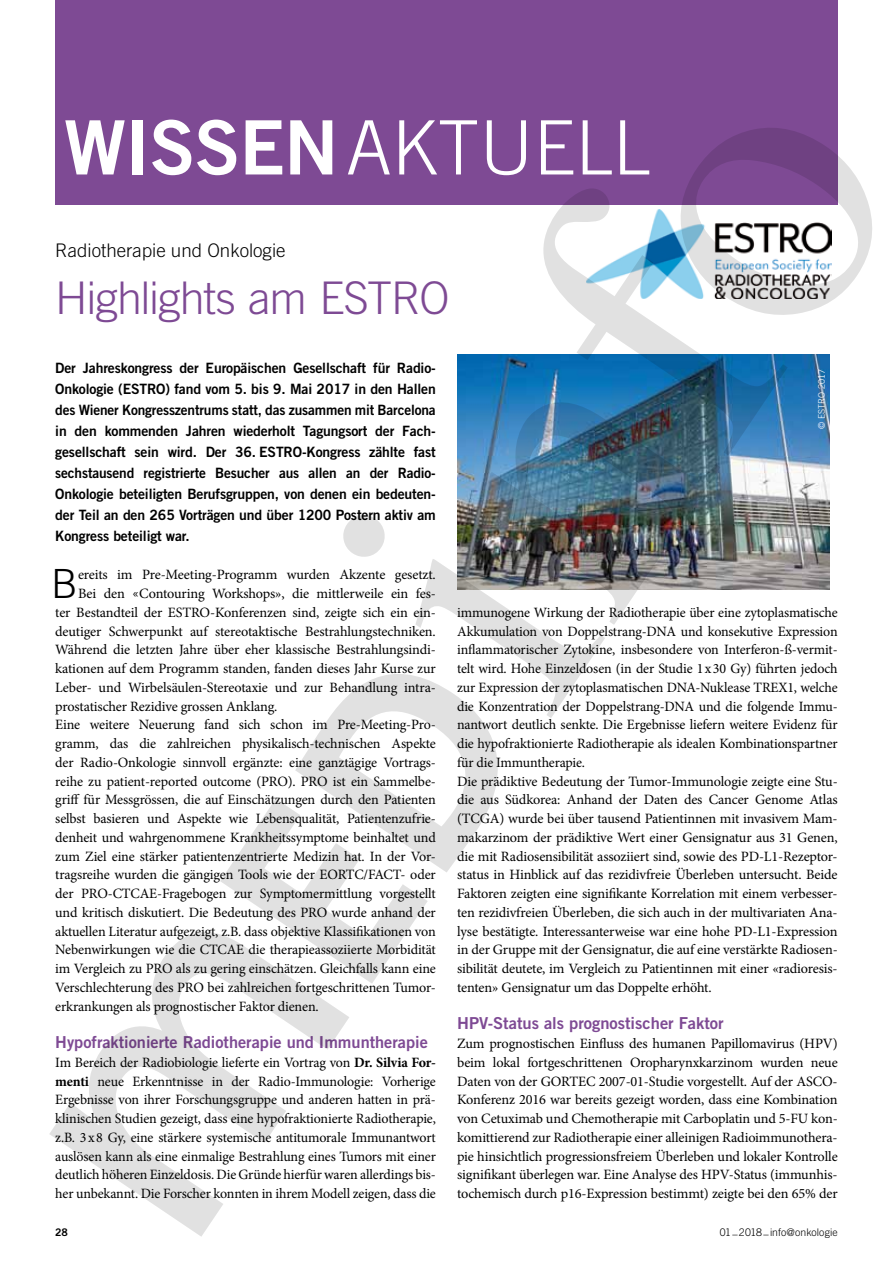
<style>
.page{position:relative;width:893px;height:1263px;background:#fff}
.page>*{position:absolute;margin:0;border:0;box-sizing:border-box;transform-origin:0 0}
.t1{font:300 75px "Trade Gothic LT";color:#fff}
.t2{font:300 45px "Trade Gothic LT";letter-spacing:-.025em;color:#7e4a94}
.t3{font:300 40.2px "Trade Gothic LT";color:#000}
.t4{font:300 18.75px "Trade Gothic LT";color:#000}
.t5{font:16.5px "Trade Gothic LT Bold Two";color:#7e4a94}
.t6{font:14.25px/18.8px "Minion Pro";letter-spacing:-.01em;color:#000;text-align:justify}
.t7{font:14.25px/21px "Trade Gothic LT Bold Two";letter-spacing:-.01em;color:#000;text-align:justify}
.t8{font:300 10.5px "Trade Gothic LT";letter-spacing:.005em;color:#000}
.t9{font:10.5px "Trade Gothic LT Bold Two";color:#000}
.t10{font:300 9px "Trade Gothic LT";letter-spacing:.01em;color:#fff}
.s1{font-family:"Trade Gothic LT Bold Two";font-weight:400}
.s2{font-family:"Trade Gothic LT";font-weight:300}
.s3{font-weight:700}
</style>
<div class="page">
<div style="left:55px;top:0;width:783px;height:204px;background:#7e4a94"></div>
<img style="left:342px;top:128px;width:530px;height:590px">
<svg style="left:49px;top:658px;width:461px;height:579px"></svg>
<h1 class="t1" style="left:64px;top:103px;width:588px"><span class="s1">WISSEN</span>AKTUELL</h1>
<h3 class="t4" style="left:55px;top:240px;width:232px">Radiotherapie und Onkologie</h3>
<h2 class="t2" style="left:55px;top:271px;width:396px">Highlights am ESTRO</h2>
<p class="t7" style="left:55px;top:357px;width:382px">Der Jahreskongress der Europäischen Gesellschaft für Radio-Onkologie (ESTRO) fand vom 5. bis 9. Mai 2017 in den Hallen des Wiener Kongresszentrums statt, das zusammen mit Barcelona in den kommenden Jahren wiederholt Tagungsort der Fach&shy;gesellschaft sein wird. Der 36. ESTRO-Kongress zählte fast sechstausend registrierte Besucher aus allen an der Radio-Onkologie beteiligten Berufsgruppen, von denen ein bedeuten&shy;der Teil an den 265 Vorträgen und über 1200 Postern aktiv am Kongress beteiligt war.</p>
<h3 class="t3" style="left:51px;top:560px;width:28px">B</h3>
<p class="t6" style="left:78px;top:565px;width:359px">ereits im Pre-Meeting-Programm wurden Akzente gesetzt.</p>
<p class="t6" style="left:78px;top:584px;width:359px">Bei den <span class="s2">«</span>Contouring Workshops», die mittlerweile ein fes-</p>
<p class="t6" style="left:55px;top:603px;width:382px">ter Bestandteil der ESTRO-Konferenzen sind, zeigte sich ein ein-</p>
<p class="t6" style="left:55px;top:622px;width:382px">deutiger Schwerpunkt auf stereotaktische Bestrahlungstechniken.</p>
<p class="t6" style="left:55px;top:640px;width:382px">Während die letzten Jahre über eher klassische Bestrahlungsindi-</p>
<p class="t6" style="left:55px;top:659px;width:382px">kationen auf dem Programm standen, fanden dieses Jahr Kurse zur</p>
<p class="t6" style="left:55px;top:678px;width:382px">Leber- und Wirbelsäulen-Stereotaxie und zur Behandlung intra-</p>
<p class="t6" style="left:55px;top:697px;width:224px">prostatischer Rezidive grossen Anklang.</p>
<p class="t6" style="left:55px;top:715px;width:382px">Eine weitere Neuerung fand sich schon im Pre-Meeting-Pro-</p>
<p class="t6" style="left:55px;top:734px;width:382px">gramm, das die zahlreichen physikalisch-technischen Aspekte</p>
<p class="t6" style="left:55px;top:753px;width:382px">der Radio-Onkologie sinnvoll ergänzte: eine ganztägige Vortrags-</p>
<p class="t6" style="left:55px;top:772px;width:382px">reihe zu patient-reported outcome (PRO). PRO ist ein Sammelbe-</p>
<p class="t6" style="left:55px;top:790px;width:382px">griff für Messgrössen, die auf Einschätzungen durch den Patienten</p>
<p class="t6" style="left:55px;top:809px;width:382px">selbst basieren und Aspekte wie Lebensqualität, Patientenzufrie-</p>
<p class="t6" style="left:55px;top:828px;width:382px">denheit und wahrgenommene Krankheitssymptome beinhaltet und</p>
<p class="t6" style="left:55px;top:847px;width:382px">zum Ziel eine stärker patientenzentrierte Medizin hat. In der Vor-</p>
<p class="t6" style="left:55px;top:865px;width:382px">tragsreihe wurden die gängigen Tools wie der EORTC/FACT- oder</p>
<p class="t6" style="left:55px;top:884px;width:382px">der PRO-CTCAE-Fragebogen zur Symptomermittlung vorgestellt</p>
<p class="t6" style="left:55px;top:903px;width:382px">und kritisch diskutiert. Die Bedeutung des PRO wurde anhand der</p>
<p class="t6" style="left:55px;top:922px;width:382px">aktuellen Literatur aufgezeigt, z.B. dass objektive Klassifikationen von</p>
<p class="t6" style="left:55px;top:940px;width:382px">Nebenwirkungen wie die CTCAE die therapieassoziierte Morbidität</p>
<p class="t6" style="left:55px;top:959px;width:382px">im Vergleich zu PRO als zu gering einschätzen. Gleichfalls kann eine</p>
<p class="t6" style="left:55px;top:978px;width:382px">Verschlechterung des PRO bei zahlreichen fortgeschrittenen Tumor-</p>
<p class="t6" style="left:55px;top:997px;width:265px">erkrankungen als prognostischer Faktor dienen.</p>
<p class="t5" style="left:55px;top:1032px;width:374px">Hypofraktionierte Radiotherapie und Immuntherapie</p>
<p class="t6" style="left:55px;top:1053px;width:382px">Im Bereich der Radiobiologie lieferte ein Vortrag von <span class="s3">Dr. Silvia For&shy;menti</span> neue Erkenntnisse in der Radio-Immunologie: Vorherige Ergebnisse von ihrer Forschungsgruppe und anderen hatten in prä&shy;klinischen Studien gezeigt, dass eine hypofraktionierte Radiotherapie, z.B. 3x8 Gy, eine stärkere systemische antitumorale Immunantwort auslösen kann als eine einmalige Bestrahlung eines Tumors mit einer deutlich höheren Einzeldosis. Die Gründe hierfür waren allerdings bis&shy;her unbekannt. Die Forscher konnten in ihrem Modell zeigen, dass die</p>
<p class="t10" style="left:816px;top:429px;width:62px;rotate:-90deg">© ESTRO 2017</p>
<p class="t6" style="left:457px;top:603px;width:382px;text-align:left">immunogene Wirkung der Radiotherapie über eine zytoplasmatische Akkumulation von Doppelstrang-DNA und konsekutive Expression inflammatorischer Zytokine, insbesondere von Interferon-ß-vermit&shy;telt wird. Hohe Einzeldosen (in der Studie 1x30 Gy) führten jedoch zur Expression der zytoplasmatischen DNA-Nuklease TREX1, welche die Konzentration der Doppelstrang-DNA und die folgende Immu&shy;nantwort deutlich senkte. Die Ergebnisse liefern weitere Evidenz für die hypofraktionierte Radiotherapie als idealen Kombinationspartner für die Immuntherapie.<br>Die prädiktive Bedeutung der Tumor-Immunologie zeigte eine Stu&shy;die aus Südkorea: Anhand der Daten des Cancer Genome Atlas (TCGA) wurde bei über tausend Patientinnen mit invasivem Mam&shy;makarzinom der prädiktive Wert einer Gensignatur aus 31 Genen, die mit Radiosensibilität assoziiert sind, sowie des PD-L1-Rezeptor&shy;status in Hinblick auf das rezidivfreie Überleben untersucht. Beide Faktoren zeigten eine signifikante Korrelation mit einem verbesser&shy;ten rezidivfreien Überleben, die sich auch in der multivariaten Ana&shy;lyse bestätigte. Interessanterweise war eine hohe PD-L1-Expression in der Gruppe mit der Gensignatur, die auf eine verstärkte Radiosen&shy;sibilität deutete, im Vergleich zu Patientinnen mit einer «radioresis&shy;tenten» Gensignatur um das Doppelte erhöht.</p>
<p class="t5" style="left:457px;top:1013px;width:268px">HPV-Status als prognostischer Faktor</p>
<p class="t6" style="left:457px;top:1034px;width:382px">Zum prognostischen Einfluss des humanen Papillomavirus (HPV) beim lokal fortgeschrittenen Oropharynxkarzinom wurden neue Daten von der GORTEC 2007-01-Studie vorgestellt. Auf der ASCO-Konferenz 2016 war bereits gezeigt worden, dass eine Kombination von Cetuximab und Chemotherapie mit Carboplatin und 5-FU kon&shy;komittierend zur Radiotherapie einer alleinigen Radioimmunothera&shy;pie hinsichtlich progressionsfreiem Überleben und lokaler Kontrolle signifikant überlegen war. Eine Analyse des HPV-Status (immunhis&shy;tochemisch durch p16-Expression bestimmt) zeigte bei den 65% der</p>
<p class="t9" style="left:55px;top:1225px;width:14px">28</p>
<p class="t8" style="left:720px;top:1226px;width:119px">01_2018_ info@onkologie</p>
</div>
